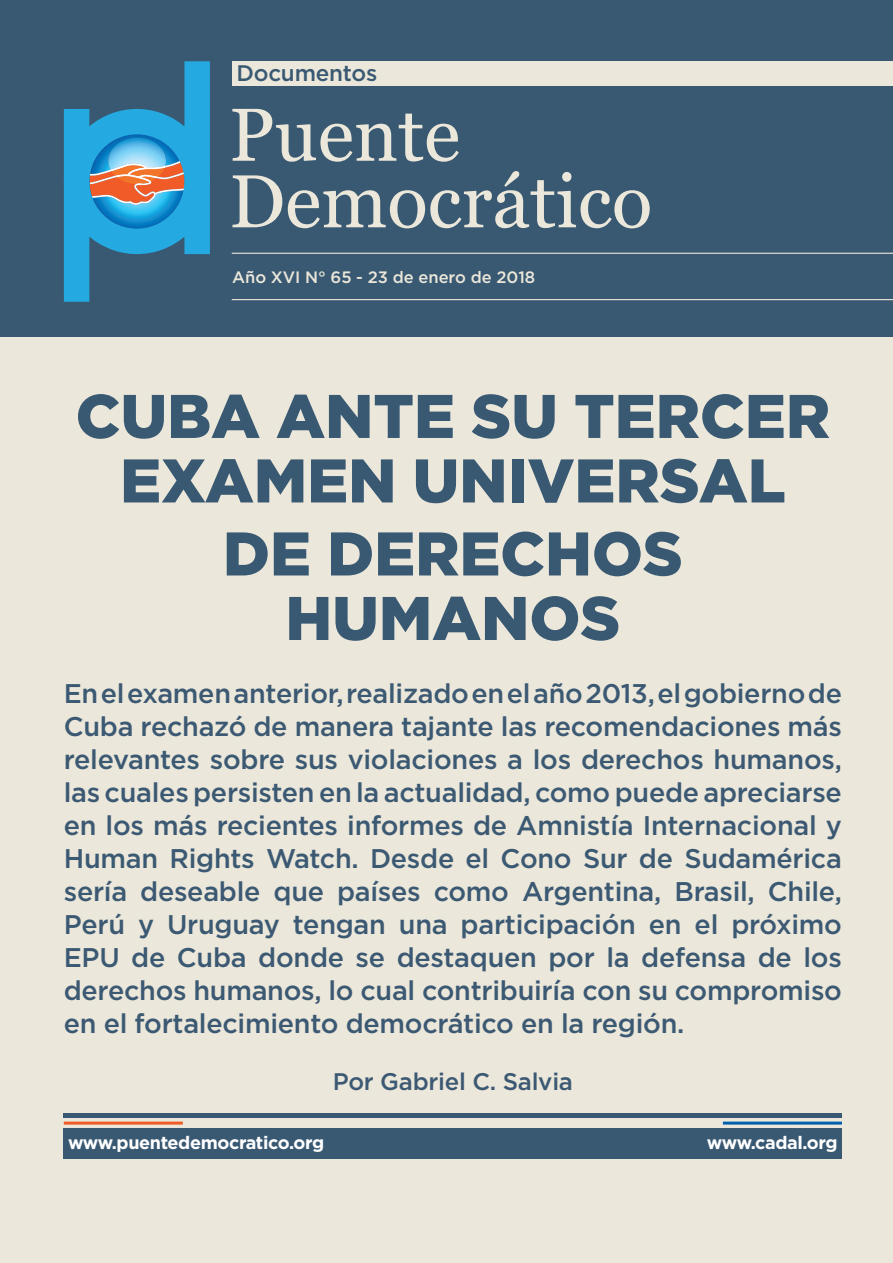
<style>
.page{position:relative;width:893px;height:1263px;background:#fff}
.page>*{position:absolute;margin:0;border:0;box-sizing:border-box;transform-origin:0 0}
.Texto{font:900 61.5px/64.5px "Gotham";color:#395973;text-align:center}
.Texto-2{font:500 27px/33px "Gotham";letter-spacing:-.01em;color:#3c5973;text-align:justify}
.Texto-3{font:500 24px "Gotham";letter-spacing:-.01em;color:#3c5973}
.Texto-4{font:500 22.5px "Gotham";letter-spacing:-.01em;color:#395973}
.Texto-5{font:700 18px "Gotham";letter-spacing:-.02em;color:#fff}
.Texto-6{font:500 16.5px "Gotham";color:#ebe7da}
</style>
<div class="page">
<div style="left:0;top:337px;width:893px;height:926px;background:#ebe7da"></div>
<div style="left:64px;top:1113px;width:778px;height:5px;background:#395973"></div>
<div style="left:64px;top:1128px;width:778px;height:31px;background:#395973"></div>
<div style="left:0;top:0;width:893px;height:337px;background:#395973"></div>
<svg style="left:232px;top:109px;width:227px;height:53px"></svg>
<svg style="left:232px;top:175px;width:50px;height:52px"></svg>
<svg style="left:288px;top:171px;width:362px;height:57px"></svg>
<svg style="left:64px;top:61px;width:146px;height:241px"></svg>
<div style="left:232px;top:61px;width:661px;height:24px;background:#ebe7da"></div>
<hr style="left:232px;top:253px;width:661px;height:1px;background:#ebe7da">
<hr style="left:232px;top:299px;width:661px;height:1px;background:#ebe7da">
<hr style="left:64px;top:1121px;width:119px;height:3px;background:#f15b27">
<hr style="left:723px;top:1121px;width:119px;height:3px;background:#0160ae">
<p class="Texto-4" style="left:236px;top:59px;width:142px">Documentos</p>
<p class="Texto-6" style="left:232px;top:266px;width:305px">Año XVI N° 65 - 23 de enero de 2018</p>
<p class="Texto" style="left:76px;top:383px;width:756px">CUBA ANTE SU TERCER<br>EXAMEN UNIVERSAL</p>
<p class="Texto" style="left:223px;top:521px;width:461px">DE DERECHOS<br>HUMANOS</p>
<p class="Texto-2" style="left:64px;top:677px;width:780px">En el examen anterior, realizado en el año 2013, el gobierno de Cuba rechazó de manera tajante las recomendaciones más relevantes sobre sus violaciones a los derechos humanos, las cuales persisten en la actualidad, como puede apreciarse en los más recientes informes de Amnistía Internacional y Human Rights Watch. Desde el Cono Sur de Sudamérica sería deseable que países como Argentina, Brasil, Chile, Perú y Uruguay tengan una participación en el próximo EPU de Cuba donde se destaquen por la defensa de los derechos humanos, lo cual contribuiría con su compromiso en el fortalecimiento democrático en la región.</p>
<p class="Texto-3" style="left:333px;top:1065px;width:242px">Por Gabriel C. Salvia</p>
<p class="Texto-5" style="left:68px;top:1131px;width:258px">www.puentedemocratico.org</p>
<p class="Texto-5" style="left:707px;top:1131px;width:132px">www.cadal.org</p>
</div>
